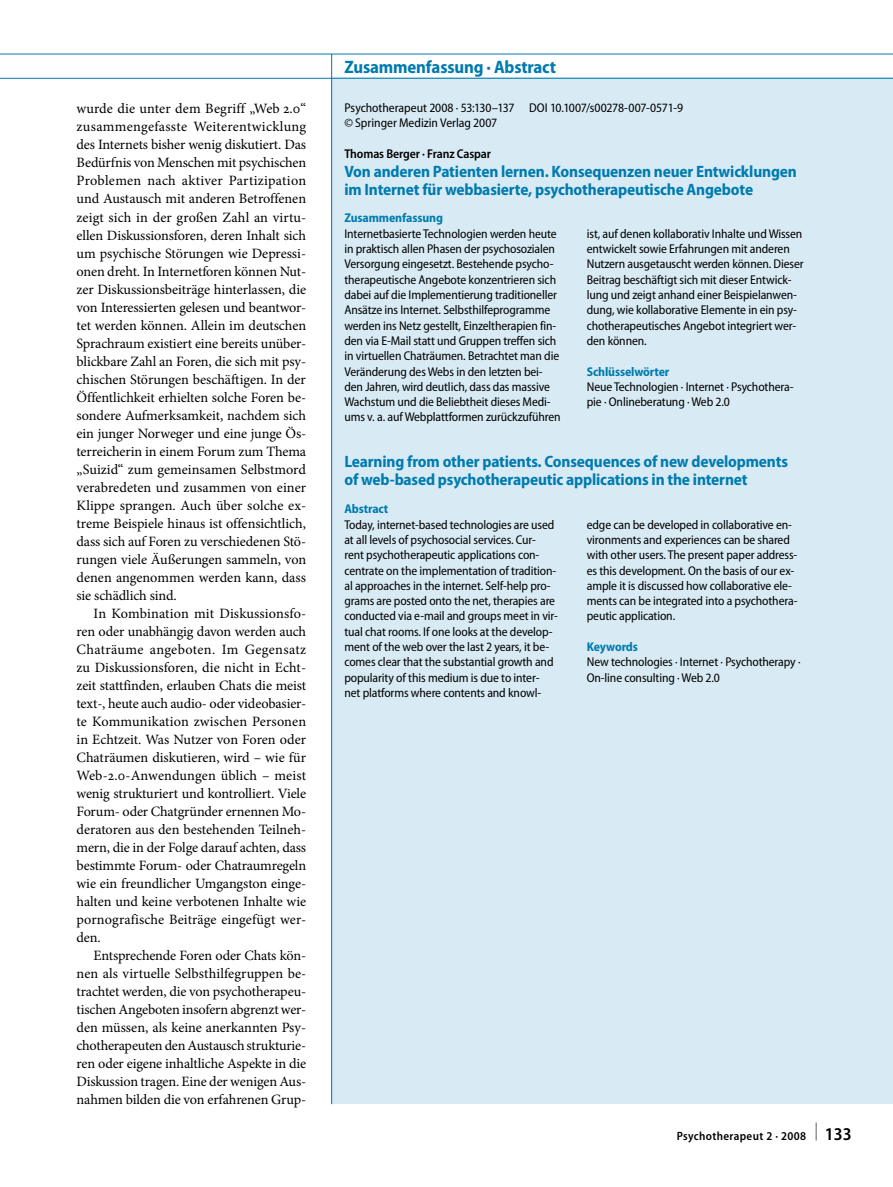
<style>
.page{position:relative;width:893px;height:1187px;background:#fff}
.page>*{position:absolute;margin:0;border:0;box-sizing:border-box;transform-origin:0 0}
._001_rubrik{font:700 semi-condensed 18px "Myriad Pro";letter-spacing:-.01em;color:#007baf}
.t1{font:600 semi-condensed 18px "Myriad Pro";color:#000}
._103_abstract_u1{font:700 semi-condensed 16.5px/18px "Myriad Pro";letter-spacing:-.01em;color:#007baf}
._103_abstract_u1_eng{font:700 semi-condensed 16.5px/18px "Myriad Pro";letter-spacing:-.01em;color:#007baf}
._010_fliesstext_mit{font:14.25px/18px "Minion Pro";letter-spacing:-.005em;color:#000;text-align:justify}
._104_abstract_text_o{font:semi-condensed 12.75px/15.3px "Myriad Pro";letter-spacing:-.01em;color:#000}
._002_quelle_doi{font:semi-condensed 12.75px "Myriad Pro";letter-spacing:-.005em;color:#000}
._105_abstract_u2{font:700 semi-condensed 12.75px "Myriad Pro";letter-spacing:-.01em;color:#007baf}
._102_abstract_autore{font:600 semi-condensed 12.75px "Myriad Pro";letter-spacing:-.01em;color:#000}
._105_abstract_u2_eng{font:700 semi-condensed 12.75px "Myriad Pro";letter-spacing:-.015em;color:#007baf}
.t2{font:600 semi-condensed 12px "Myriad Pro";letter-spacing:.03em;color:#000}
</style>
<div class="page">
<div style="left:332px;top:78px;width:561px;height:1025px;background:#d8ebf4"></div>
<hr style="left:331px;top:54px;width:1px;height:1049px;background:#007baf">
<hr style="left:0;top:54px;width:893px;height:1px;background:#007baf">
<hr style="left:0;top:78px;width:893px;height:1px;background:#007baf">
<p class="_010_fliesstext_mit" style="left:77px;top:100px;width:231px">wurde die unter dem Begriff „Web 2.0“ zusammengefasste Weiterentwicklung des Internets bisher wenig diskutiert. Das Bedürfnis von Menschen mit psychischen Problemen nach aktiver Partizipation und Austausch mit anderen Betroffenen zeigt sich in der großen Zahl an virtu&shy;ellen Diskussionsforen, deren Inhalt sich um psychische Störungen wie Depressi&shy;onen dreht. In Internetforen können Nut&shy;zer Diskussionsbeiträge hinterlassen, die von Interessierten gelesen und beantwor&shy;tet werden können. Allein im deutschen Sprachraum existiert eine bereits unüber&shy;blickbare Zahl an Foren, die sich mit psy&shy;chischen Störungen beschäftigen. In der Öffentlichkeit erhielten solche Foren be&shy;sondere Aufmerksamkeit, nachdem sich ein junger Norweger und eine junge Ös&shy;terreicherin in einem Forum zum Thema „Suizid“ zum gemeinsamen Selbstmord verabredeten und zusammen von einer Klippe sprangen. Auch über solche ex&shy;treme Beispiele hinaus ist offensichtlich, dass sich auf Foren zu verschiedenen Stö&shy;rungen viele Äußerungen sammeln, von denen angenommen werden kann, dass sie schädlich sind.</p>
<p class="_010_fliesstext_mit" style="left:77px;top:604px;width:231px;text-indent:17px">In Kombination mit Diskussionsfo&shy;ren oder unabhängig davon werden auch Chaträume angeboten. Im Gegensatz zu Diskussionsforen, die nicht in Echt&shy;zeit stattfinden, erlauben Chats die meist text-, heute auch audio- oder videobasier&shy;te Kommunikation zwischen Personen in Echtzeit. Was Nutzer von Foren oder Chaträumen diskutieren, wird – wie für Web-2.0-Anwendungen üblich – meist wenig strukturiert und kontrolliert. Viele Forum- oder Chatgründer ernennen Mo&shy;deratoren aus den bestehenden Teilneh&shy;mern, die in der Folge darauf achten, dass bestimmte Forum- oder Chatraumregeln wie ein freundlicher Umgangston einge&shy;halten und keine verbotenen Inhalte wie pornografische Beiträge eingefügt wer&shy;den.</p>
<p class="_010_fliesstext_mit" style="left:77px;top:946px;width:231px;text-indent:17px">Entsprechende Foren oder Chats kön&shy;nen als virtuelle Selbsthilfegruppen be&shy;trachtet werden, die von psychotherapeu&shy;tischen Angeboten insofern abgrenzt wer&shy;den müssen, als keine anerkannten Psy&shy;chotherapeuten den Austausch strukturie&shy;ren oder eigene inhaltliche Aspekte in die Diskussion tragen. Eine der wenigen Aus&shy;nahmen bilden die von erfahrenen Grup-</p>
<p class="_001_rubrik" style="left:344px;top:57px;width:213px">Zusammenfassung · Abstract</p>
<p class="_002_quelle_doi" style="left:344px;top:101px;width:340px">Psychotherapeut 2008 · 53:130–137 DOI 10.1007/s00278-007-0571-9</p>
<p class="_002_quelle_doi" style="left:344px;top:116px;width:154px">© Springer Medizin Verlag 2007</p>
<p class="_102_abstract_autore" style="left:344px;top:147px;width:148px">Thomas Berger · Franz Caspar</p>
<p class="_103_abstract_u1" style="left:344px;top:162px;width:454px">Von anderen Patienten lernen. Konsequenzen neuer Entwicklungen im Internet für webbasierte, psychotherapeutische Angebote</p>
<p class="_105_abstract_u2" style="left:344px;top:211px;width:100px">Zusammenfassung</p>
<p class="_104_abstract_text_o" style="left:344px;top:226px;width:218px">Internetbasierte Technologien werden heute in praktisch allen Phasen der psychosozialen Versorgung eingesetzt. Bestehende psycho&shy;therapeutische Angebote konzentrieren sich dabei auf die Implementierung traditioneller Ansätze ins Internet. Selbsthilfeprogramme werden ins Netz gestellt, Einzeltherapien fin&shy;den via E-Mail statt und Gruppen treffen sich in virtuellen Chaträumen. Betrachtet man die Veränderung des Webs in den letzten bei&shy;den Jahren, wird deutlich, dass das massive Wachstum und die Beliebtheit dieses Medi&shy;ums v. a. auf Webplattformen zurückzuführen</p>
<p class="_104_abstract_text_o" style="left:587px;top:226px;width:218px">ist, auf denen kollaborativ Inhalte und Wissen entwickelt sowie Erfahrungen mit anderen Nutzern ausgetauscht werden können. Dieser Beitrag beschäftigt sich mit dieser Entwick&shy;lung und zeigt anhand einer Beispielanwen&shy;dung, wie kollaborative Elemente in ein psy&shy;chotherapeutisches Angebot integriert wer&shy;den können.</p>
<p class="_105_abstract_u2" style="left:587px;top:364px;width:84px">Schlüsselwörter</p>
<p class="_104_abstract_text_o" style="left:587px;top:379px;width:208px">Neue Technologien · Internet · Psychothera&shy;pie · Onlineberatung · Web 2.0</p>
<p class="_103_abstract_u1_eng" style="left:344px;top:453px;width:445px">Learning from other patients. Consequences of new developments of web-based psychotherapeutic applications in the internet</p>
<p class="_105_abstract_u2" style="left:344px;top:502px;width:45px">Abstract</p>
<p class="_104_abstract_text_o" style="left:344px;top:517px;width:215px">Today, internet-based technologies are used at all levels of psychosocial services. Cur&shy;rent psychotherapeutic applications con&shy;centrate on the implementation of tradition&shy;al approaches in the internet. Self-help pro&shy;grams are posted onto the net, therapies are conducted via e-mail and groups meet in vir&shy;tual chat rooms. If one looks at the develop&shy;ment of the web over the last 2 years, it be&shy;comes clear that the substantial growth and popularity of this medium is due to inter&shy;net platforms where contents and knowl-</p>
<p class="_104_abstract_text_o" style="left:587px;top:517px;width:212px">edge can be developed in collaborative en&shy;vironments and experiences can be shared with other users. The present paper address&shy;es this development. On the basis of our ex&shy;ample it is discussed how collaborative ele&shy;ments can be integrated into a psychothera&shy;peutic application.</p>
<p class="_105_abstract_u2_eng" style="left:587px;top:639px;width:53px">Keywords</p>
<p class="_104_abstract_text_o" style="left:587px;top:654px;width:215px">New technologies · Internet · Psychotherapy ·<br>On-line consulting · Web 2.0</p>
<p class="t2" style="left:677px;top:1129px;width:142px">Psychotherapeut 2 · 2008 <sup>|</sup></p>
<p class="t1" style="left:825px;top:1123px;width:28px">133</p>
</div>
